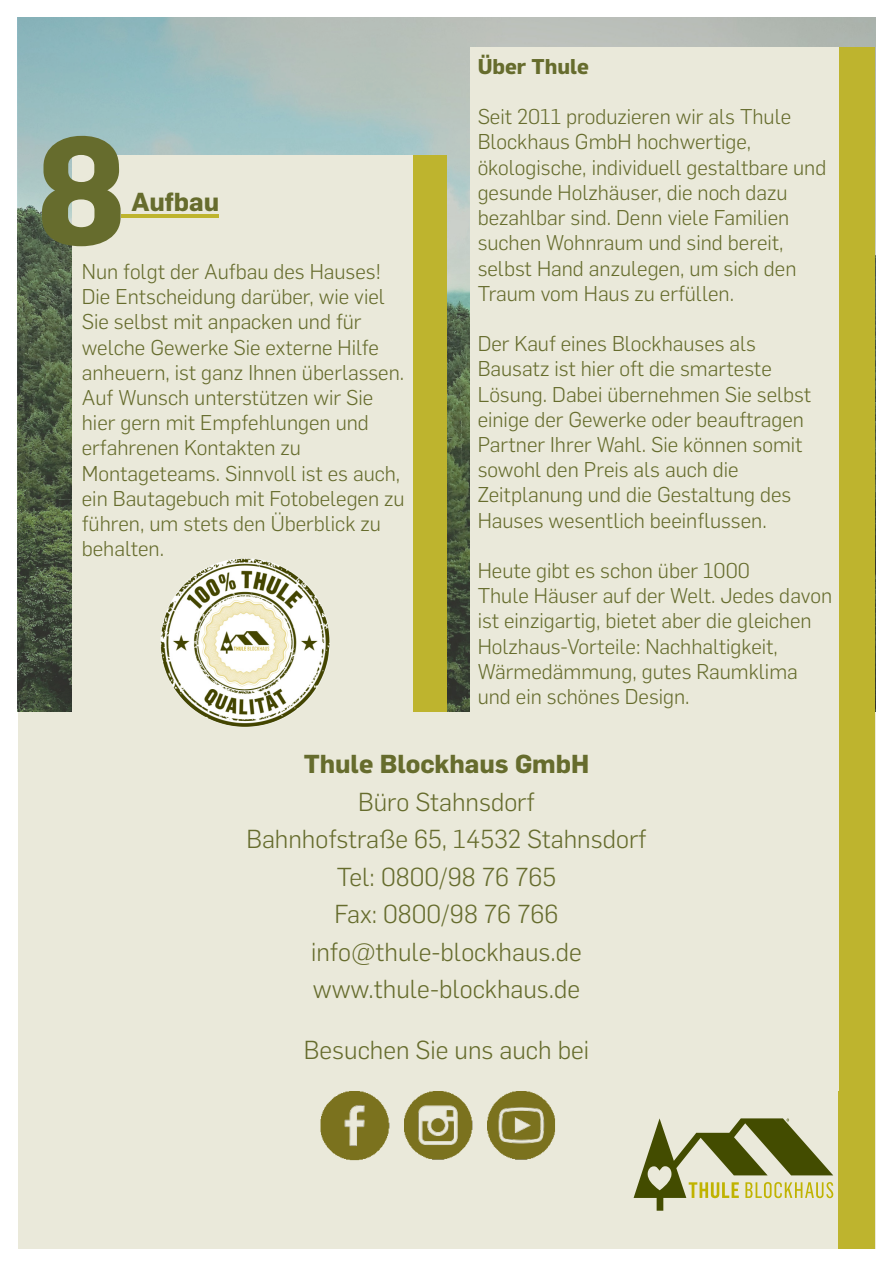
<style>
.page{position:relative;width:893px;height:1263px;background:#fff}
.page>*{position:absolute;margin:0;border:0;box-sizing:border-box;transform-origin:0 0}
.t1{font:700 150px "Flama";color:#666c2d}
.t2{font:300 25.5px/37.5px "Flama";color:#666c2d;text-align:center}
.t3{font:700 25.5px "Flama";color:#666c2d}
.t4{font:300 21px/25.2px "Flama";color:#666c2d}
.t5{font:700 21px "Flama";color:#666c2d}
</style>
<div class="page">
<div style="left:18px;top:17px;width:857px;height:1232px;background:#eae9da"></div>
<img style="left:18px;top:17px;width:857px;height:694px">
<svg style="left:634px;top:1118px;width:199px;height:93px"></svg>
<div style="left:839px;top:47px;width:36px;height:1202px;background:#beb42e"></div>
<div style="left:411px;top:155px;width:35px;height:556px;background:#beb42e"></div>
<div style="left:471px;top:47px;width:368px;height:1043px;background:#eae9da"></div>
<div style="left:72px;top:155px;width:340px;height:714px;background:#eae9da"></div>
<hr style="left:121px;top:214px;width:98px;height:4px;background:#beb42e">
<img style="left:160px;top:558px;width:170px;height:169px">
<img style="left:320px;top:1091px;width:236px;height:70px">
<h1 class="t1" style="left:36px;top:100px;width:92px">8</h1>
<p class="t3" style="left:131px;top:186px;width:89px">Aufbau</p>
<p class="t4" style="left:82px;top:258px;width:324px">Nun folgt der Aufbau des Hauses!<br>Die Entscheidung darüber, wie viel<br>Sie selbst mit anpacken und für welche Gewerke Sie externe Hilfe anheuern, ist ganz Ihnen überlassen.<br>Auf Wunsch unterstützen wir Sie hier gern mit Empfehlungen und erfahrenen Kontakten zu<br>Montageteams. Sinnvoll ist es auch, ein Bautagebuch mit Fotobelegen zu führen, um stets den Überblick zu behalten.</p>
<p class="t5" style="left:478px;top:54px;width:113px">Über Thule</p>
<p class="t4" style="left:478px;top:103px;width:350px">Seit 2011 produzieren wir als Thule Blockhaus GmbH hochwertige, ökologische, individuell gestaltbare und gesunde Holzhäuser, die noch dazu bezahlbar sind. Denn viele Familien suchen Wohnraum und sind bereit, selbst Hand anzulegen, um sich den Traum vom Haus zu erfüllen.</p>
<p class="t4" style="left:478px;top:330px;width:335px">Der Kauf eines Blockhauses als Bausatz ist hier oft die smarteste Lösung. Dabei übernehmen Sie selbst einige der Gewerke oder beauftragen Partner Ihrer Wahl. Sie können somit sowohl den Preis als auch die Zeitplanung und die Gestaltung des Hauses wesentlich beeinflussen.</p>
<p class="t4" style="left:478px;top:557px;width:356px">Heute gibt es schon über 1000<br>Thule Häuser auf der Welt. Jedes davon ist einzigartig, bietet aber die gleichen Holzhaus-Vorteile: Nachhaltigkeit, Wärmedämmung, gutes Raumklima und ein schönes Design.</p>
<p class="t3" style="left:304px;top:748px;width:287px">Thule Blockhaus GmbH</p>
<p class="t2" style="left:246px;top:781px;width:402px">Büro Stahnsdorf<br>Bahnhofstraße 65, 14532 Stahnsdorf<br>Tel: 0800/98 76 765<br>Fax: 0800/98 76 766 info@thule-blockhaus.de www.thule-blockhaus.de</p>
<p class="t2" style="left:304px;top:1030px;width:287px">Besuchen Sie uns auch bei</p>
</div>
